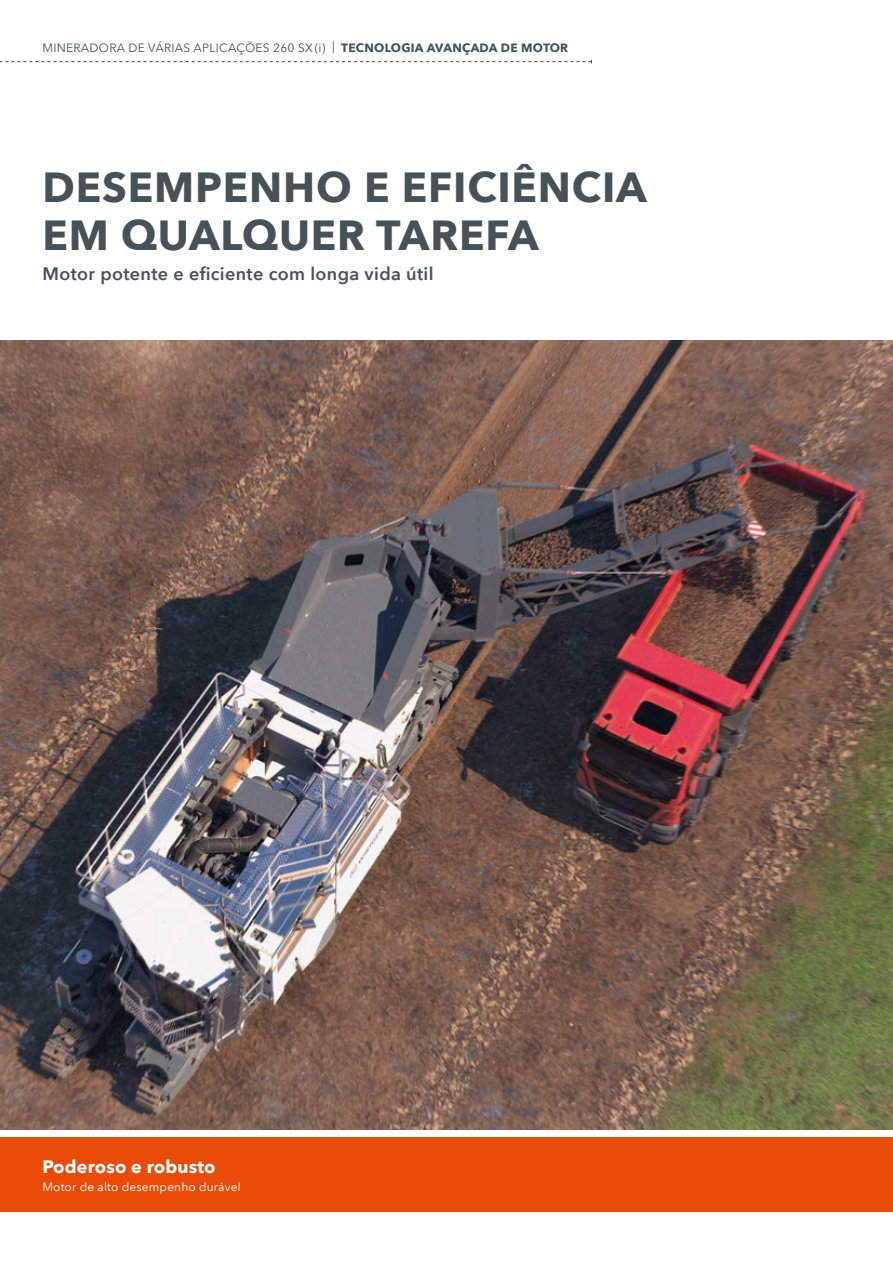
<style>
.page{position:relative;width:893px;height:1263px;background:#fff}
.page>*{position:absolute;margin:0;border:0;box-sizing:border-box;transform-origin:0 0}
.t1{font:700 42px/48px "Avenir Next LT Pro";letter-spacing:.02em;color:#465257}
.t2{font:600 18px "Avenir Next LT Pro";letter-spacing:.02em;color:#465257}
.t3{font:700 18px "Avenir Next LT Pro";letter-spacing:.01em;color:#fff}
.t4{font:12px "Avenir Next LT Pro";letter-spacing:.02em;color:#465257}
.t5{font:12px "Avenir Next LT Pro";letter-spacing:.01em;color:#fff}
.s1{font-weight:700}
</style>
<div class="page">
<img style="left:0;top:340px;width:893px;height:789px">
<svg style="left:0;top:60px;width:592px;height:3px"></svg>
<div style="left:0;top:1138px;width:893px;height:74px;background:#e84c08"></div>
<p class="t4" style="left:43px;top:40px;width:527px">MINERADORA DE VÁRIAS APLICAÇÕES 260 SX(i) | <span class="s1">TECNOLOGIA AVANÇADA DE MOTOR</span></p>
<h1 class="t1" style="left:43px;top:163px;width:606px">DESEMPENHO E EFICIÊNCIA<br>EM QUALQUER TAREFA</h1>
<h2 class="t2" style="left:43px;top:263px;width:393px">Motor potente e eficiente com longa vida útil</h2>
<h2 class="t3" style="left:43px;top:1155px;width:175px">Poderoso e robusto</h2>
<p class="t5" style="left:43px;top:1179px;width:200px">Motor de alto desempenho durável</p>
</div>
